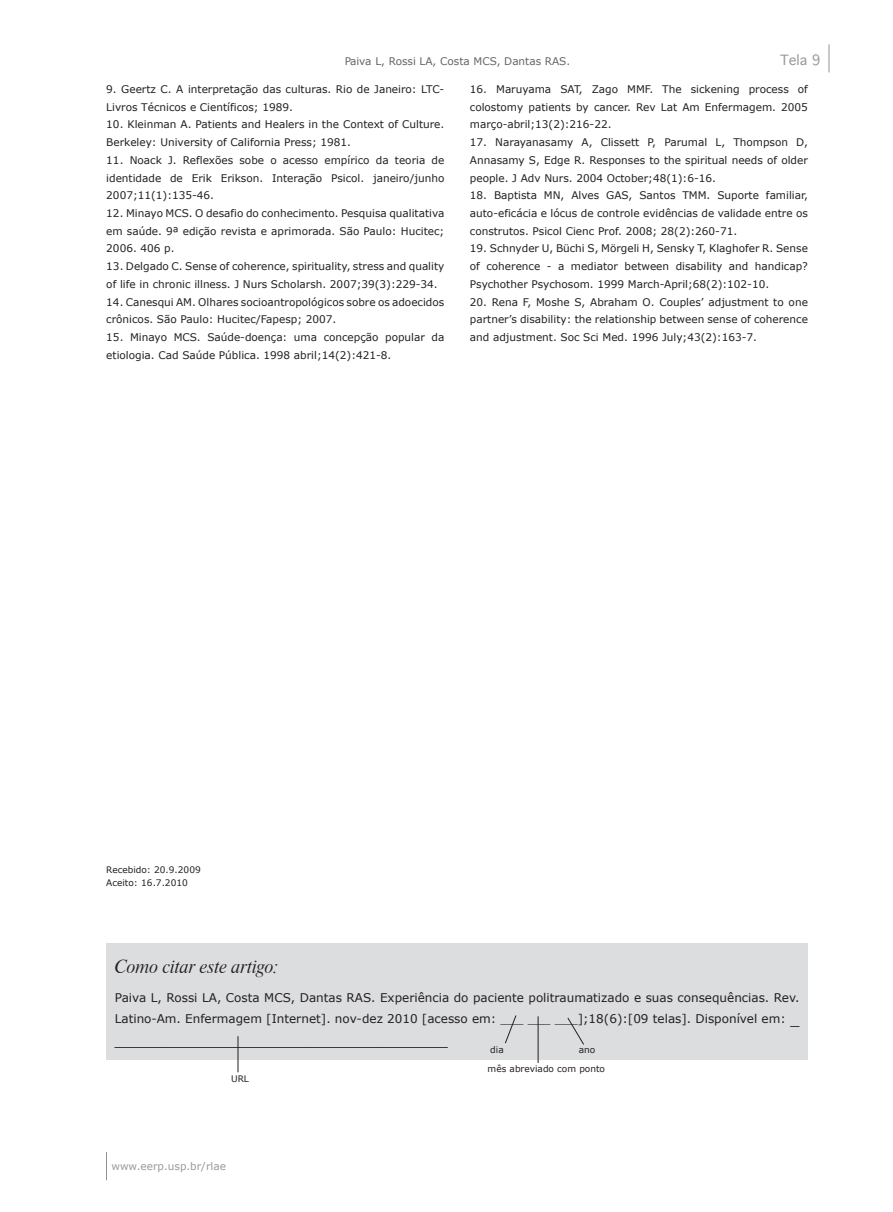
<style>
.page{position:relative;width:893px;height:1212px;background:#fff}
.page>*{position:absolute;margin:0;border:0;box-sizing:border-box;transform-origin:0 0}
.t1{font:18px "Times New Roman";color:#231f20}
.t2{font:18px "Dutch 801 BT Italic Headline";color:#231f20}
.t3{font:13.5px "Geneva";color:#6c6d70}
.t4{font:12px/21px "Verdana";color:#231f20}
._18__Referências{font:10.5px/17.7px "Verdana";color:#231f20;text-align:justify}
.t5{font:10.5px "Verdana";color:#6c6d70}
._21__Recebido_Aceito{font:9px "Verdana";color:#231f20}
._18__Referências-2{font:9px "Verdana";color:#231f20}
.s1{font-family:"Times New Roman";font-size:18px}
</style>
<div class="page">
<svg style="left:829px;top:44px;width:1px;height:28px"></svg>
<svg style="left:106px;top:1152px;width:1px;height:28px"></svg>
<div style="left:106px;top:943px;width:702px;height:117px;background:#dcdddf"></div>
<svg style="left:505px;top:1015px;width:11px;height:28px"></svg>
<hr style="left:538px;top:1016px;width:1px;height:47px;background:#231f20">
<svg style="left:567px;top:1017px;width:17px;height:28px"></svg>
<hr style="left:238px;top:1036px;width:1px;height:36px;background:#231f20">
<p class="_18__Referências" style="left:344px;top:52px;width:228px">Paiva L, Rossi LA, Costa MCS, Dantas RAS.</p>
<p class="t3" style="left:780px;top:51px;width:42px">Tela 9</p>
<p class="_18__Referências" style="left:106px;top:80px;width:340px">9. Geertz C. A interpretação das culturas. Rio de Janeiro: LTC-<br>Livros Técnicos e Científicos; 1989.</p>
<p class="_18__Referências" style="left:106px;top:115px;width:340px">10. Kleinman A. Patients and Healers in the Context of Culture.<br>Berkeley: University of California Press; 1981.</p>
<p class="_18__Referências" style="left:106px;top:151px;width:340px">11. Noack J. Reflexões sobe o acesso empírico da teoria de identidade de Erik Erikson. Interação Psicol. janeiro/junho 2007;11(1):135-46.</p>
<p class="_18__Referências" style="left:106px;top:204px;width:340px">12. Minayo MCS. O desafio do conhecimento. Pesquisa qualitativa em saúde. 9ª edição revista e aprimorada. São Paulo: Hucitec; 2006. 406 p.</p>
<p class="_18__Referências" style="left:106px;top:257px;width:340px">13. Delgado C. Sense of coherence, spirituality, stress and quality of life in chronic illness. J Nurs Scholarsh. 2007;39(3):229-34.</p>
<p class="_18__Referências" style="left:106px;top:292px;width:340px">14. Canesqui AM. Olhares socioantropológicos sobre os adoecidos crônicos. São Paulo: Hucitec/Fapesp; 2007.</p>
<p class="_18__Referências" style="left:106px;top:328px;width:340px">15. Minayo MCS. Saúde-doença: uma concepção popular da etiologia. Cad Saúde Pública. 1998 abril;14(2):421-8.</p>
<p class="_18__Referências" style="left:470px;top:80px;width:340px">16. Maruyama SAT, Zago MMF. The sickening process of colostomy patients by cancer. Rev Lat Am Enfermagem. 2005 março-abril;13(2):216-22.</p>
<p class="_18__Referências" style="left:470px;top:133px;width:340px">17. Narayanasamy A, Clissett P, Parumal L, Thompson D, Annasamy S, Edge R. Responses to the spiritual needs of older people. J Adv Nurs. 2004 October;48(1):6-16.</p>
<p class="_18__Referências" style="left:470px;top:186px;width:340px">18. Baptista MN, Alves GAS, Santos TMM. Suporte familiar, auto-eficácia e lócus de controle evidências de validade entre os construtos. Psicol Cienc Prof. 2008; 28(2):260-71.</p>
<p class="_18__Referências" style="left:470px;top:239px;width:340px">19. Schnyder U, Büchi S, Mörgeli H, Sensky T, Klaghofer R. Sense of coherence - a mediator between disability and handicap?<br>Psychother Psychosom. 1999 March-April;68(2):102-10.</p>
<p class="_18__Referências" style="left:470px;top:292px;width:340px">20. Rena F, Moshe S, Abraham O. Couples’ adjustment to one partner’s disability: the relationship between sense of coherence and adjustment. Soc Sci Med. 1996 July;43(2):163-7.</p>
<p class="_21__Recebido_Aceito" style="left:106px;top:863px;width:96px">Recebido: 20.9.2009</p>
<p class="_21__Recebido_Aceito" style="left:106px;top:877px;width:83px">Aceito: 16.7.2010</p>
<p class="t2" style="left:115px;top:955px;width:165px">Como citar este artigo:</p>
<p class="t4" style="left:115px;top:987px;width:686px">Paiva L, Rossi LA, Costa MCS, Dantas RAS. Experiência do paciente politraumatizado e suas consequências. Rev.<br>Latino-Am. Enfermagem [Internet]. nov-dez 2010 [acesso em: ___ ___ ___];18(6):[09 telas]. Disponível em: <span class="s1">_</span></p>
<p class="t1" style="left:115px;top:1026px;width:334px">_____________________________________</p>
<p class="_18__Referências-2" style="left:490px;top:1044px;width:15px">dia</p>
<p class="_18__Referências-2" style="left:488px;top:1063px;width:119px">mês abreviado com ponto</p>
<p class="_18__Referências-2" style="left:579px;top:1044px;width:18px">ano</p>
<p class="_18__Referências-2" style="left:231px;top:1073px;width:19px">URL</p>
<p class="t5" style="left:111px;top:1160px;width:116px">www.eerp.usp.br/rlae</p>
</div>
